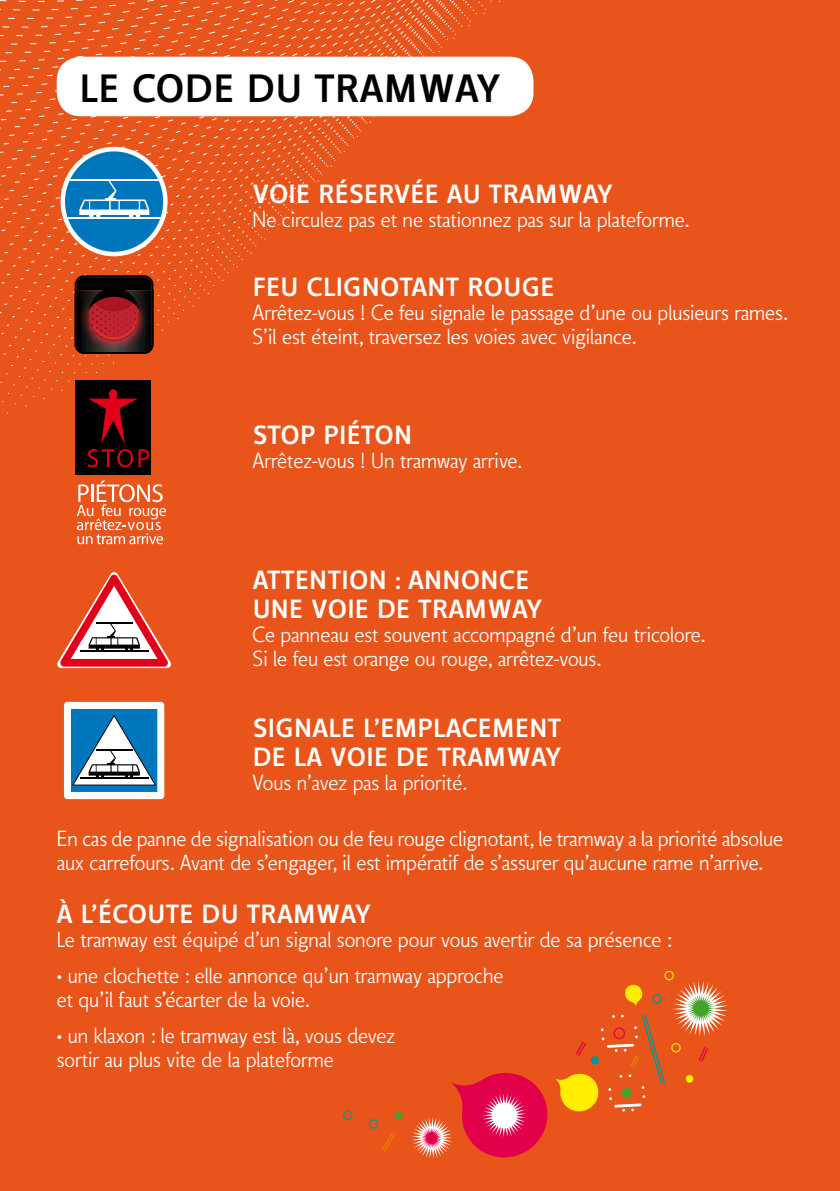
<style>
.page{position:relative;width:840px;height:1191px;background:#fff}
.page>*{position:absolute;margin:0;border:0;box-sizing:border-box;transform-origin:0 0}
.t1{font:700 36px "TCL";letter-spacing:.01em;color:#000}
.t2{font:700 24px/28.8px "TCL";letter-spacing:.01em;color:#fff}
.t3{font:300 20px/24px "TCL";color:#fff}
</style>
<div class="page">
<div style="left:0;top:0;width:839px;height:1191px;background:#e85419"></div>
<svg style="left:0;top:0;width:534px;height:414px"></svg>
<svg style="left:343px;top:1110px;width:9px;height:10px"></svg>
<svg style="left:412px;top:970px;width:315px;height:189px"></svg>
<div style="left:590px;top:1056px;width:8px;height:8px;background:#00989a;border-radius:50%"></div>
<svg style="left:368px;top:1110px;width:36px;height:41px"></svg>
<div style="left:61px;top:147px;width:106px;height:109px;background:#fff;border-radius:50%"></div>
<div style="left:65px;top:151px;width:98px;height:101px;background:#0076bd;border-radius:50%"></div>
<svg style="left:79px;top:181px;width:70px;height:36px"></svg>
<hr style="left:68px;top:217px;width:93px;height:2px;background:#fff">
<hr style="left:68px;top:179px;width:93px;height:2px;background:#fff">
<svg style="left:75px;top:275px;width:78px;height:79px;background:#4b1618"></svg>
<svg style="left:57px;top:572px;width:114px;height:96px"></svg>
<hr style="left:80px;top:650px;width:69px;height:1px;background:#000">
<hr style="left:96px;top:622px;width:37px;height:1px;background:#000">
<svg style="left:64px;top:702px;width:100px;height:97px;background:#7db1cf"></svg>
<hr style="left:80px;top:777px;width:69px;height:1px;background:#000">
<hr style="left:96px;top:749px;width:37px;height:1px;background:#000">
<div style="left:75px;top:380px;width:76px;height:95px;background:#000"></div>
<div style="left:109px;top:389px;width:8px;height:11px;background:#e2001a;border-radius:50%"></div>
<svg style="left:88px;top:398px;width:61px;height:69px"></svg>
<svg style="left:77px;top:480px;width:89px;height:64px"></svg>
<div style="left:57px;top:57px;width:476px;height:59px;background:#fff;border-radius:24px"></div>
<h1 class="t1" style="left:80px;top:65px;width:422px">LE CODE DU TRAMWAY</h1>
<p class="t2" style="left:252px;top:179px;width:361px">VOIE RÉSERVÉE AU TRAMWAY</p>
<p class="t3" style="left:252px;top:207px;width:439px">Ne circulez pas et ne stationnez pas sur la plateforme.</p>
<p class="t2" style="left:252px;top:272px;width:303px">FEU CLIGNOTANT ROUGE</p>
<p class="t3" style="left:252px;top:299px;width:537px">Arrêtez-vous ! Ce feu signale le passage d’une ou plusieurs rames.<br>S’il est éteint, traversez les voies avec vigilance.</p>
<p class="t2" style="left:252px;top:421px;width:161px">STOP PIÉTON</p>
<p class="t3" style="left:252px;top:448px;width:271px">Arrêtez-vous ! Un tramway arrive.</p>
<p class="t2" style="left:252px;top:566px;width:291px">ATTENTION : ANNONCE<br>UNE VOIE DE TRAMWAY</p>
<p class="t3" style="left:252px;top:622px;width:454px">Ce panneau est souvent accompagné d’un feu tricolore.<br>Si le feu est orange ou rouge, arrêtez-vous.</p>
<p class="t2" style="left:252px;top:713px;width:310px">SIGNALE L’EMPLACEMENT<br>DE LA VOIE DE TRAMWAY</p>
<p class="t3" style="left:252px;top:769px;width:216px">Vous n’avez pas la priorité.</p>
<p class="t3" style="left:57px;top:826px;width:727px">En cas de panne de signalisation ou de feu rouge clignotant, le tramway a la priorité absolue aux carrefours. Avant de s’engager, il est impératif de s’assurer qu’aucune rame n’arrive.</p>
<p class="t2" style="left:57px;top:899px;width:315px">À L’ÉCOUTE DU TRAMWAY</p>
<p class="t3" style="left:57px;top:927px;width:617px">Le tramway est équipé d’un signal sonore pour vous avertir de sa présence :</p>
<p class="t3" style="left:57px;top:963px;width:448px">• une clochette : elle annonce qu’un tramway approche et qu’il faut s’écarter de la voie.</p>
<p class="t3" style="left:57px;top:1023px;width:340px">• un klaxon : le tramway est là, vous devez sortir au plus vite de la plateforme</p>
</div>
